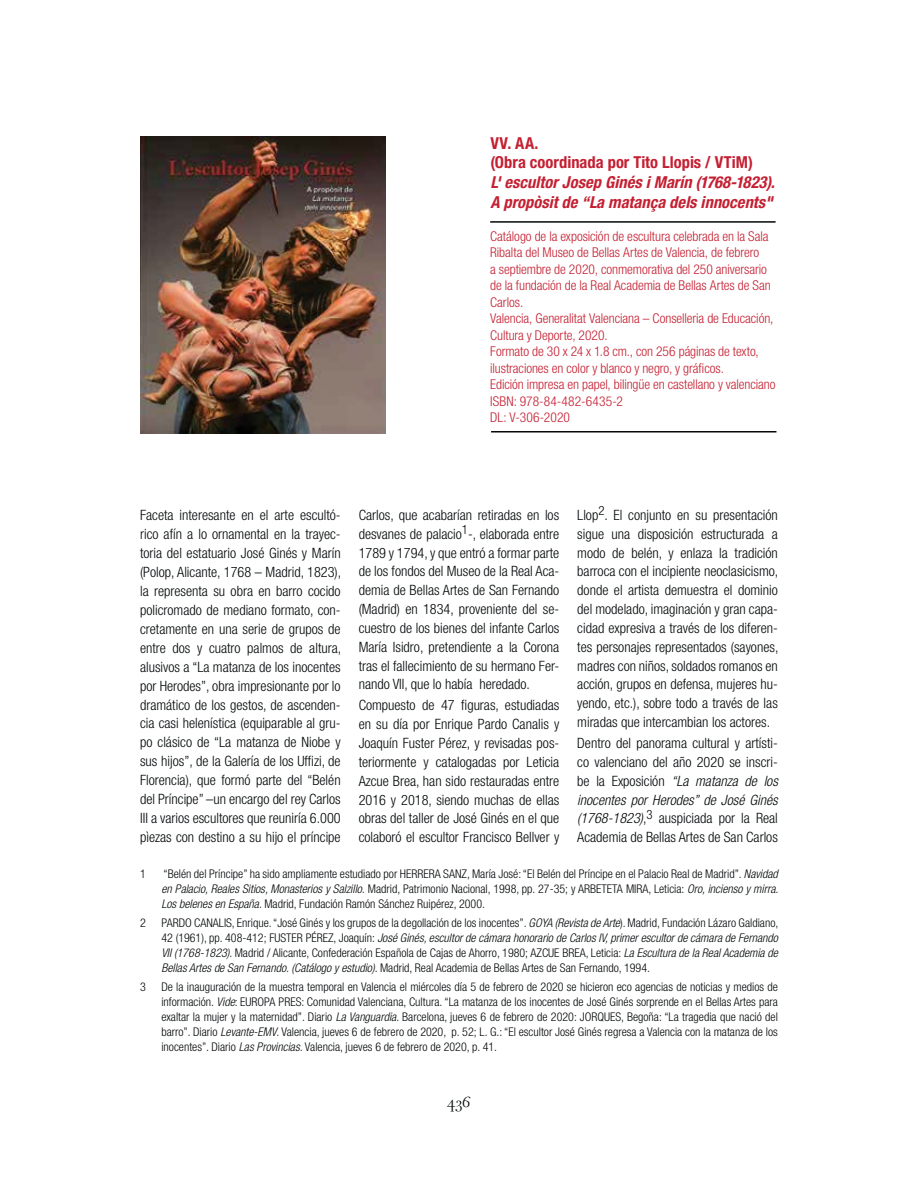
<style>
.page{position:relative;width:918px;height:1188px;background:#fff}
.page>*{position:absolute;margin:0;border:0;box-sizing:border-box;transform-origin:0 0}
.t1{font:18px "Peleguer";color:#040809}
.t2{font:italic 700 condensed 16.5px/19.8px "Helvetica Neue LT Std";color:#c42032}
.t3{font:700 condensed 16.5px/19.8px "Helvetica Neue LT Std";color:#c42032}
.t4{font:300 condensed 14.25px/18.9px "Helvetica Neue LT Std";color:#040809;text-align:justify}
.t5{font:300 condensed 13.5px/16.5px "Helvetica Neue LT Std";letter-spacing:-.005em;color:#c42032}
.t6{font:300 condensed 12px/15px "Helvetica Neue LT Std";color:#040809;text-align:justify}
.s1{font-style:italic}
</style>
<div class="page">
<hr style="left:490px;top:221px;width:286px;height:2px;background:#040809">
<hr style="left:491px;top:431px;width:285px;height:2px;background:#040809">
<img style="left:140px;top:137px;width:245px;height:296px">
<p class="t3" style="left:490px;top:133px;width:264px">VV. AA.<br>(Obra coordinada por Tito Llopis / VTiM)</p>
<p class="t2" style="left:490px;top:173px;width:286px">L' escultor Josep Ginés i Marín (1768-1823).<br>A propòsit de “La matança dels innocents"</p>
<p class="t5" style="left:490px;top:229px;width:287px">Catálogo de la exposición de escultura celebrada en la Sala Ribalta del Museo de Bellas Artes de Valencia, de febrero<br>a septiembre de 2020, conmemorativa del 250 aniversario de la fundación de la Real Academia de Bellas Artes de San Carlos.<br>Valencia, Generalitat Valenciana – Conselleria de Educación, Cultura y Deporte, 2020.<br>Formato de 30 x 24 x 1.8 cm., con 256 páginas de texto, ilustraciones en color y blanco y negro, y gráficos.<br>Edición impresa en papel, bilingüe en castellano y valenciano ISBN: 978-84-482-6435-2<br>DL: V-306-2020</p>
<p class="t4" style="left:140px;top:507px;width:203px">Faceta interesante en el arte escultó&shy;rico afín a lo ornamental en la trayec&shy;toria del estatuario José Ginés y Marín (Polop, Alicante, 1768 – Madrid, 1823), la representa su obra en barro cocido policromado de mediano formato, con&shy;cretamente en una serie de grupos de entre dos y cuatro palmos de altura, alusivos a “La matanza de los inocentes por Herodes”, obra impresionante por lo dramático de los gestos, de ascenden&shy;cia casi helenística (equiparable al gru&shy;po clásico de “La matanza de Niobe y sus hijos”, de la Galería de los Uffizi, de Florencia), que formó parte del “Belén del Príncipe” –un encargo del rey Carlos III a varios escultores que reuniría 6.000 pìezas con destino a su hijo el príncipe</p>
<p class="t4" style="left:359px;top:507px;width:202px">Carlos, que acabarían retiradas en los desvanes de palacio<sup>1</sup>-, elaborada entre 1789 y 1794, y que entró a formar parte de los fondos del Museo de la Real Aca&shy;demia de Bellas Artes de San Fernando (Madrid) en 1834, proveniente del se&shy;cuestro de los bienes del infante Carlos María Isidro, pretendiente a la Corona tras el fallecimiento de su hermano Fer&shy;nando VII, que lo había heredado.</p>
<p class="t4" style="left:359px;top:697px;width:202px">Compuesto de 47 figuras, estudiadas en su día por Enrique Pardo Canalis y Joaquín Fuster Pérez, y revisadas pos&shy;teriormente y catalogadas por Leticia Azcue Brea, han sido restauradas entre 2016 y 2018, siendo muchas de ellas obras del taller de José Ginés en el que colaboró el escultor Francisco Bellver y</p>
<p class="t4" style="left:577px;top:507px;width:203px">Llop<sup>2</sup>. El conjunto en su presentación sigue una disposición estructurada a modo de belén, y enlaza la tradición barroca con el incipiente neoclasicismo, donde el artista demuestra el dominio del modelado, imaginación y gran capa&shy;cidad expresiva a través de los diferen&shy;tes personajes representados (sayones, madres con niños, soldados romanos en acción, grupos en defensa, mujeres hu&shy;yendo, etc.), sobre todo a través de las miradas que intercambian los actores.</p>
<p class="t4" style="left:577px;top:735px;width:202px">Dentro del panorama cultural y artísti&shy;co valenciano del año 2020 se inscri&shy;be la Exposición <span class="s1">“La matanza de los inocentes por Herodes” de José Ginés (1768-1823)</span>,<sup>3</sup> auspiciada por la Real Academia de Bellas Artes de San Carlos</p>
<p class="t6" style="left:140px;top:867px;width:7px">1</p>
<p class="t6" style="left:161px;top:867px;width:618px">“Belén del Príncipe” ha sido ampliamente estudiado por HERRERA SANZ, María José: “El Belén del Príncipe en el Palacio Real de Madrid”. <span class="s1">Navidad en Palacio, Reales Sitios, Monasterios y Salzillo.</span> Madrid, Patrimonio Nacional, 1998, pp. 27-35; y ARBETETA MIRA, Leticia: <span class="s1">Oro, incienso y mirra.<br>Los belenes en España</span>. Madrid, Fundación Ramón Sánchez Ruipérez, 2000.</p>
<p class="t6" style="left:140px;top:916px;width:7px">2</p>
<p class="t6" style="left:161px;top:916px;width:618px">PARDO CANALIS, Enrique. “José Ginés y los grupos de la degollación de los inocentes”. <span class="s1">GOYA (Revista de Arte</span>). Madrid, Fundación Lázaro Galdiano, 42 (1961), pp. 408-412; FUSTER PÉREZ, Joaquín: <span class="s1">José Ginés, escultor de cámara honorario de Carlos IV, primer escultor de cámara de Fernando VII (1768-1823)</span>. Madrid / Alicante, Confederación Española de Cajas de Ahorro, 1980; AZCUE BREA, Leticia: <span class="s1">La Escultura de la Real Academia de Bellas Artes de San Fernando. (Catálogo y estudio)</span>. Madrid, Real Academia de Bellas Artes de San Fernando, 1994.</p>
<p class="t6" style="left:140px;top:980px;width:7px">3</p>
<p class="t6" style="left:161px;top:980px;width:618px">De la inauguración de la muestra temporal en Valencia el miércoles día 5 de febrero de 2020 se hicieron eco agencias de noticias y medios de información. <span class="s1">Vide</span>: EUROPA PRES: Comunidad Valenciana, Cultura. “La matanza de los inocentes de José Ginés sorprende en el Bellas Artes para exaltar la mujer y la maternidad”. Diario <span class="s1">La Vanguardia</span>. Barcelona, jueves 6 de febrero de 2020: JORQUES, Begoña: “La tragedia que nació del barro”. Diario <span class="s1">Levante-EMV</span>. Valencia, jueves 6 de febrero de 2020, p. 52; L. G.: “El escultor José Ginés regresa a Valencia con la matanza de los inocentes”. Diario <span class="s1">Las Provincias.</span> Valencia, jueves 6 de febrero de 2020, p. 41.</p>
<p class="t1" style="left:447px;top:1094px;width:25px">436</p>
</div>
